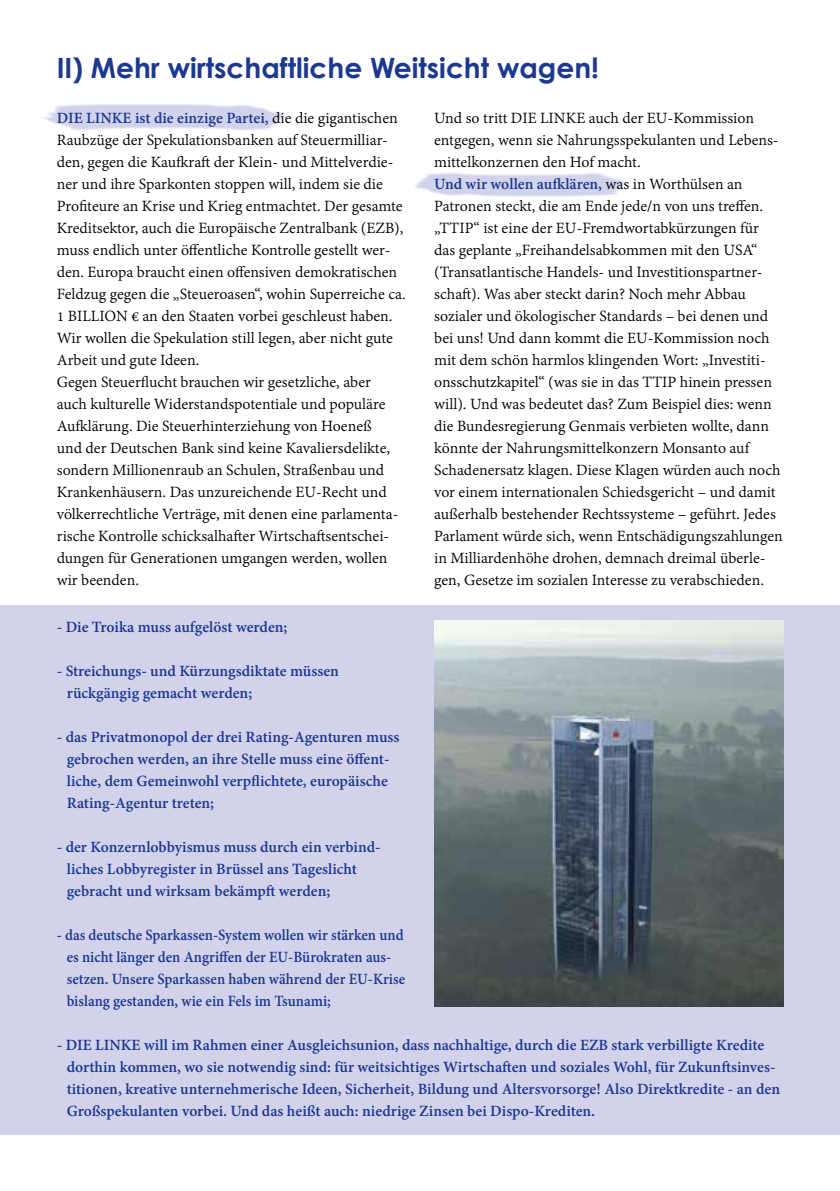
<style>
.page{position:relative;width:840px;height:1191px;background:#fff}
.page>*{position:absolute;margin:0;border:0;box-sizing:border-box;transform-origin:0 0}
.t1{font:700 28px "Century Gothic";color:#1c388f}
.t2{font:17px/22px "Adobe Devanagari";color:#000}
.t3{font:700 17px/22px "Adobe Devanagari";color:#1c388f}
.t4{font:700 17px/22px "Adobe Devanagari";color:#1c388f;scale:.94 1}
.s1{font-weight:700;color:#1c388f}
</style>
<div class="page">
<img style="left:415px;top:173px;width:212px;height:24px">
<img style="left:44px;top:104px;width:240px;height:27px">
<div style="left:0;top:605px;width:839px;height:529px;background:#d2d2eb"></div>
<img style="left:434px;top:620px;width:348px;height:386px">
<h1 class="t1" style="left:57px;top:50px;width:543px">II) Mehr wirtschaftliche Weitsicht wagen!</h1>
<p class="t2" style="left:57px;top:108px;width:350px"><span class="s1">DIE LINKE ist die einzige Partei,</span> die die gigantischen Raubzüge der Spekulationsbanken auf Steuermilliar&shy;den, gegen die Kaufkraft der Klein- und Mittelverdie&shy;ner und ihre Sparkonten stoppen will, indem sie die Profiteure an Krise und Krieg entmachtet. Der gesamte Kreditsektor, auch die Europäische Zentralbank (EZB), muss endlich unter öffentliche Kontrolle gestellt wer&shy;den. Europa braucht einen offensiven demokratischen Feldzug gegen die „Steueroasen“, wohin Superreiche ca.<br>1 BILLION € an den Staaten vorbei geschleust haben.<br>Wir wollen die Spekulation still legen, aber nicht gute Arbeit und gute Ideen.<br>Gegen Steuerflucht brauchen wir gesetzliche, aber<br>auch kulturelle Widerstandspotentiale und populäre Aufklärung. Die Steuerhinterziehung von Hoeneß<br>und der Deutschen Bank sind keine Kavaliersdelikte, sondern Millionenraub an Schulen, Straßenbau und Krankenhäusern. Das unzureichende EU-Recht und völkerrechtliche Verträge, mit denen eine parlamenta&shy;rische Kontrolle schicksalhafter Wirtschaftsentschei&shy;dungen für Generationen umgangen werden, wollen wir beenden.</p>
<p class="t2" style="left:434px;top:108px;width:350px">Und so tritt DIE LINKE auch der EU-Kommission entgegen, wenn sie Nahrungsspekulanten und Lebens&shy;mittelkonzernen den Hof macht.<br><span class="s1">Und wir wollen aufklären,</span> was in Worthülsen an Patronen steckt, die am Ende jede/n von uns treffen. „TTIP“ ist eine der EU‑Fremdwortabkürzungen für das geplante „Freihandelsabkommen mit den USA“ (Transatlantische Handels- und Investitionspartner&shy;schaft). Was aber steckt darin? Noch mehr Abbau sozialer und ökologischer Standards – bei denen und bei uns! Und dann kommt die EU-Kommission noch mit dem schön harmlos klingenden Wort: „Investiti&shy;onsschutzkapitel“ (was sie in das TTIP hinein pressen will). Und was bedeutet das? Zum Beispiel dies: wenn die Bundesregierung Genmais verbieten wollte, dann könnte der Nahrungsmittelkonzern Monsanto auf Schadenersatz klagen. Diese Klagen würden auch noch vor einem internationalen Schiedsgericht – und damit außerhalb bestehender Rechtssysteme – geführt. Jedes Parlament würde sich, wenn Entschädigungszahlungen in Milliardenhöhe drohen, demnach dreimal überle&shy;gen, Gesetze im sozialen Interesse zu verabschieden.</p>
<p class="t3" style="left:57px;top:618px;width:232px">- Die Troika muss aufgelöst werden;</p>
<p class="t3" style="left:67px;top:662px;width:273px;text-indent:-10px">- Streichungs- und Kürzungsdiktate müssen rückgängig gemacht werden;</p>
<p class="t3" style="left:67px;top:728px;width:334px;text-indent:-10px">- das Privatmonopol der drei Rating-Agenturen muss gebrochen werden, an ihre Stelle muss eine öffent&shy;liche, dem Gemeinwohl verpflichtete, europäische Rating-Agentur treten;</p>
<p class="t3" style="left:67px;top:838px;width:315px;text-indent:-10px">- der Konzernlobbyismus muss durch ein verbind&shy;liches Lobbyregister in Brüssel ans Tageslicht gebracht und wirksam bekämpft werden;</p>
<p class="t4" style="left:67px;top:926px;width:361px;text-indent:-10px">- das deutsche Sparkassen-System wollen wir stärken und es nicht länger den Angriffen der EU-Bürokraten aus&shy;setzen. Unsere Sparkassen haben während der EU-Krise bislang gestanden, wie ein Fels im Tsunami;</p>
<p class="t3" style="left:67px;top:1036px;width:714px;text-indent:-10px">- DIE LINKE will im Rahmen einer Ausgleichsunion, dass nachhaltige, durch die EZB stark verbilligte Kredite dorthin kommen, wo sie notwendig sind: für weitsichtiges Wirtschaften und soziales Wohl, für Zukunftsinves&shy;titionen, kreative unternehmerische Ideen, Sicherheit, Bildung und Altersvorsorge! Also Direktkredite - an den Großspekulanten vorbei. Und das heißt auch: niedrige Zinsen bei Dispo-Krediten.</p>
</div>
